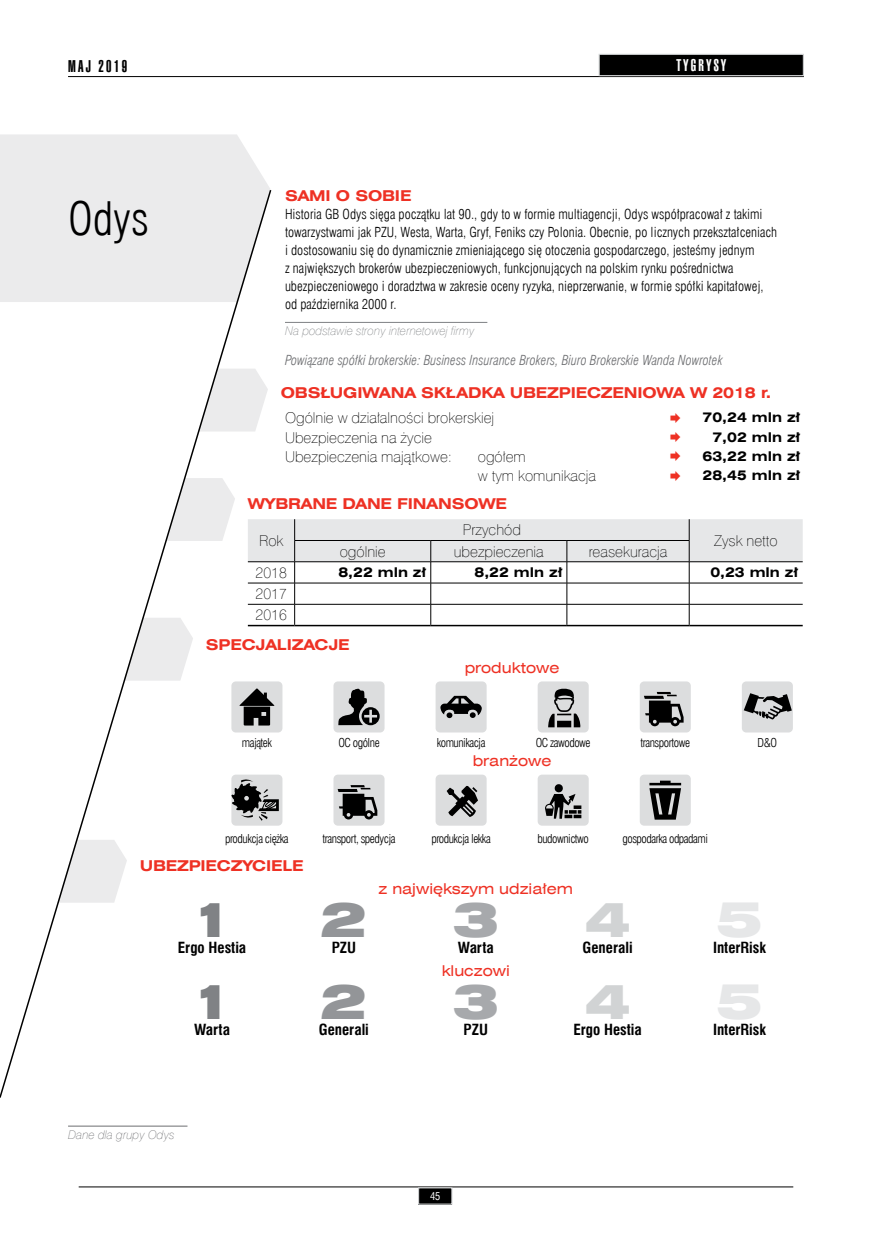
<style>
.page{position:relative;width:872px;height:1255px;background:#fff}
.page>*{position:absolute;margin:0;border:0;box-sizing:border-box;transform-origin:0 0}
.t1{font:48px "Swis 721 Blk Ex EU";color:#808285}
.t2{font:48px "Swis 721 Blk Ex EU";color:#939598}
.t3{font:48px "Swis 721 Blk Ex EU";color:#a7a9ac}
.t4{font:48px "Swis 721 Blk Ex EU";color:#d1d3d4}
.t5{font:48px "Swis 721 Blk Ex EU";color:#e6e7e8}
.t6{font:45px "Swis 721 Lt Cn EU";color:#000}
.t7{font:16.5px "Swis 911 U Cm EU";letter-spacing:.14em;color:#000}
.t8{font:16.5px "Swis 911 U Cm EU";color:#fff}
.t9{font:15px/21.3px "Swis 721 Th EU";color:#000}
.t10{font:700 15px "Swis 721 Ex EU";letter-spacing:-.01em;color:#ee3124}
.t11{font:700 15px "Swis 721 Cn EU";color:#000}
.t12{font:15px "Swis 721 Ex EU";color:#ee3124}
.t13{font:13.5px/18px "Swis 721 Lt Cn EU";color:#000}
.t14{font:italic 13.5px "Swis 721 Lt Cn EU";color:#6d6e71}
.t15{font:700 13.5px "Swis 721 Ex EU";color:#000}
.t16{font:12px "Swis 721 Lt Cn EU";letter-spacing:-.04em;color:#000}
.t17{font:italic 12px "Swis 721 Th EU";color:#7e8083}
.t18{font:italic 12px "Swis 721 Th EU";color:#6d6e71}
.t19{font:10.5px "Swis 721 Cn EU";color:#fff}
</style>
<div class="page">
<hr style="left:79px;top:1186px;width:714px;height:1px;background:#000">
<div style="left:418px;top:1187px;width:34px;height:16px;background:#000"></div>
<div style="left:418px;top:1187px;width:34px;height:17px;border:1px solid #d1d3d4"></div>
<hr style="left:68px;top:76px;width:736px;height:1px;background:#000">
<div style="left:0;top:134px;width:270px;height:54px;background:#ebebec"></div>
<div style="left:599px;top:54px;width:204px;height:22px;background:#000"></div>
<div style="left:598px;top:54px;width:206px;height:22px;border:1px solid #d1d3d4"></div>
<hr style="left:285px;top:322px;width:202px;height:1px;background:#7e8083">
<hr style="left:248px;top:624px;width:47px;height:2px;background:#000">
<svg style="left:272px;top:519px;width:530px;height:105px"></svg>
<hr style="left:295px;top:624px;width:136px;height:2px;background:#000">
<hr style="left:431px;top:624px;width:136px;height:2px;background:#000">
<hr style="left:567px;top:624px;width:122px;height:2px;background:#000">
<hr style="left:689px;top:624px;width:113px;height:2px;background:#000">
<hr style="left:248px;top:582px;width:47px;height:1px;background:#000">
<hr style="left:689px;top:582px;width:113px;height:1px;background:#000">
<div style="left:231px;top:681px;width:51px;height:51px;background:#dcddde;border-radius:4px"></div>
<div style="left:333px;top:681px;width:51px;height:51px;background:#dcddde;border-radius:4px"></div>
<svg style="left:338px;top:688px;width:42px;height:37px"></svg>
<div style="left:435px;top:681px;width:51px;height:51px;background:#dcddde;border-radius:4px"></div>
<svg style="left:440px;top:695px;width:42px;height:23px"></svg>
<div style="left:537px;top:681px;width:51px;height:51px;background:#dcddde;border-radius:4px"></div>
<svg style="left:548px;top:688px;width:33px;height:39px"></svg>
<div style="left:640px;top:681px;width:51px;height:51px;background:#dcddde;border-radius:4px"></div>
<svg style="left:644px;top:692px;width:39px;height:34px"></svg>
<div style="left:742px;top:681px;width:51px;height:51px;background:#dcddde;border-radius:4px"></div>
<svg style="left:743px;top:693px;width:49px;height:26px"></svg>
<div style="left:231px;top:774px;width:51px;height:51px;background:#dcddde;border-radius:4px"></div>
<svg style="left:272px;top:799px;width:7px;height:13px"></svg>
<div style="left:333px;top:774px;width:51px;height:51px;background:#dcddde;border-radius:4px"></div>
<svg style="left:338px;top:785px;width:39px;height:34px"></svg>
<div style="left:435px;top:774px;width:51px;height:51px;background:#dcddde;border-radius:4px"></div>
<svg style="left:446px;top:786px;width:32px;height:31px"></svg>
<div style="left:537px;top:774px;width:51px;height:51px;background:#dcddde;border-radius:4px"></div>
<svg style="left:545px;top:784px;width:36px;height:34px"></svg>
<div style="left:640px;top:774px;width:51px;height:51px;background:#dcddde;border-radius:4px"></div>
<svg style="left:649px;top:780px;width:32px;height:39px"></svg>
<hr style="left:68px;top:1125px;width:119px;height:1px;background:#6d6e71">
<svg style="left:0;top:188px;width:272px;height:910px"></svg>
<p class="t7" style="left:68px;top:57px;width:61px">MAJ 2019</p>
<p class="t8" style="left:676px;top:56px;width:38px">TYGRYSY</p>
<h2 class="t6" style="left:68px;top:192px;width:82px">Odys</h2>
<p class="t10" style="left:285px;top:186px;width:25px">SAMI</p>
<p class="t10" style="left:336px;top:186px;width:77px">O SOBIE</p>
<p class="t13" style="left:285px;top:205px;width:493px">Historia GB Odys sięga początku lat 90., gdy to w formie multiagencji, Odys współpracował z takimi towarzystwami jak PZU, Westa, Warta, Gryf, Feniks czy Polonia. Obecnie, po licznych przekształceniach i dostosowaniu się do dynamicznie zmieniającego się otoczenia gospodarczego, jesteśmy jednym<br>z największych brokerów ubezpieczeniowych, funkcjonujących na polskim rynku pośrednictwa ubezpieczeniowego i doradztwa w zakresie oceny ryzyka, nieprzerwanie, w formie spółki kapitałowej, od października 2000 r.</p>
<p class="t17" style="left:285px;top:324px;width:191px">Na podstawie strony internetowej firmy</p>
<p class="t14" style="left:285px;top:352px;width:439px">Powiązane spółki brokerskie: Business Insurance Brokers, Biuro Brokerskie Wanda Nowrotek</p>
<p class="t10" style="left:281px;top:383px;width:90px">OBSŁUGIWANA</p>
<p class="t10" style="left:421px;top:383px;width:115px">SKŁADKA UBEZPIECZENIOWA</p>
<p class="t10" style="left:690px;top:383px;width:83px">W 2018 R.</p>
<p class="t9" style="left:285px;top:407px;width:211px">Ogólnie w działalności brokerskiej</p>
<p class="t15" style="left:702px;top:409px;width:99px">70,24 MLN ZŁ</p>
<p class="t9" style="left:285px;top:426px;width:148px">Ubezpieczenia na życie</p>
<p class="t15" style="left:712px;top:428px;width:90px">7,02 MLN ZŁ</p>
<p class="t9" style="left:285px;top:446px;width:169px">Ubezpieczenia majątkowe:</p>
<p class="t9" style="left:478px;top:446px;width:49px">ogółem</p>
<p class="t15" style="left:702px;top:448px;width:99px">63,22 MLN ZŁ</p>
<p class="t9" style="left:478px;top:465px;width:120px">w tym komunikacja</p>
<p class="t15" style="left:702px;top:467px;width:99px">28,45 MLN ZŁ</p>
<p class="t10" style="left:248px;top:494px;width:54px">WYBRAN</p>
<p class="t10" style="left:326px;top:494px;width:30px">E DAN</p>
<p class="t10" style="left:381px;top:494px;width:39px">E FINAN</p>
<p class="t10" style="left:452px;top:494px;width:57px">SOWE</p>
<p class="t9" style="left:259px;top:530px;width:26px">Rok</p>
<p class="t9" style="left:463px;top:519px;width:60px">Przychód</p>
<p class="t9" style="left:714px;top:530px;width:65px">Zysk netto</p>
<p class="t9" style="left:340px;top:540px;width:47px">ogólnie</p>
<p class="t9" style="left:454px;top:540px;width:92px">ubezpieczenia</p>
<p class="t9" style="left:588px;top:540px;width:80px">reasekuracja</p>
<p class="t9" style="left:256px;top:561px;width:33px">2018</p>
<p class="t15" style="left:338px;top:564px;width:90px">8,22 MLN ZŁ</p>
<p class="t15" style="left:474px;top:564px;width:90px">8,22 MLN ZŁ</p>
<p class="t15" style="left:710px;top:564px;width:90px">0,23 MLN ZŁ</p>
<p class="t9" style="left:256px;top:583px;width:33px">2017<br>2016</p>
<p class="t10" style="left:206px;top:635px;width:92px">SP ECJALIZAC</p>
<p class="t10" style="left:328px;top:635px;width:23px">JE</p>
<p class="t12" style="left:465px;top:658px;width:96px">produktowe</p>
<p class="t16" style="left:242px;top:735px;width:32px">majątek</p>
<p class="t16" style="left:338px;top:735px;width:43px">OC ogólne</p>
<p class="t16" style="left:437px;top:735px;width:50px">komunikacja</p>
<p class="t16" style="left:536px;top:735px;width:56px">OC zawodowe</p>
<p class="t16" style="left:640px;top:735px;width:51px">transportowe</p>
<p class="t16" style="left:757px;top:735px;width:21px">D&amp;O</p>
<p class="t12" style="left:473px;top:751px;width:80px">branżowe</p>
<p class="t16" style="left:225px;top:831px;width:65px">produkcja ciężka</p>
<p class="t16" style="left:322px;top:831px;width:74px">transport, spedycja</p>
<p class="t16" style="left:431px;top:831px;width:61px">produkcja lekka</p>
<p class="t16" style="left:537px;top:831px;width:53px">budownictwo</p>
<p class="t16" style="left:622px;top:831px;width:87px">gospodarka odpadami</p>
<p class="t10" style="left:140px;top:856px;width:48px">U BEZPI</p>
<p class="t10" style="left:206px;top:856px;width:23px">ECZYCI</p>
<p class="t10" style="left:271px;top:856px;width:34px">ELE</p>
<h1 class="t1" style="left:189px;top:889px;width:47px">1</h1>
<h1 class="t2" style="left:321px;top:889px;width:47px">2</h1>
<p class="t11" style="left:332px;top:938px;width:26px">PZU</p>
<p class="t11" style="left:178px;top:938px;width:70px">Ergo Hestia</p>
<p class="t12" style="left:378px;top:879px;width:196px">z największym udziałem</p>
<h1 class="t3" style="left:453px;top:889px;width:47px">3</h1>
<p class="t11" style="left:458px;top:938px;width:37px">Warta</p>
<p class="t11" style="left:582px;top:938px;width:51px">Generali</p>
<h1 class="t4" style="left:584px;top:889px;width:47px">4</h1>
<p class="t12" style="left:441px;top:961px;width:70px">kluczowi</p>
<h1 class="t2" style="left:321px;top:971px;width:47px">2</h1>
<h1 class="t3" style="left:453px;top:971px;width:47px">3</h1>
<p class="t11" style="left:463px;top:1020px;width:26px">PZU</p>
<p class="t11" style="left:573px;top:1020px;width:70px">Ergo Hestia</p>
<h1 class="t1" style="left:189px;top:971px;width:47px">1</h1>
<p class="t11" style="left:194px;top:1020px;width:37px">Warta</p>
<p class="t11" style="left:319px;top:1020px;width:51px">Generali</p>
<h1 class="t4" style="left:584px;top:971px;width:47px">4</h1>
<p class="t18" style="left:68px;top:1127px;width:108px">Dane dla grupy Odys</p>
<p class="t19" style="left:430px;top:1189px;width:12px">45</p>
<h1 class="t5" style="left:716px;top:889px;width:47px">5</h1>
<p class="t11" style="left:713px;top:938px;width:55px">InterRisk</p>
<h1 class="t5" style="left:716px;top:971px;width:47px">5</h1>
<p class="t11" style="left:713px;top:1020px;width:55px">InterRisk</p>
</div>
